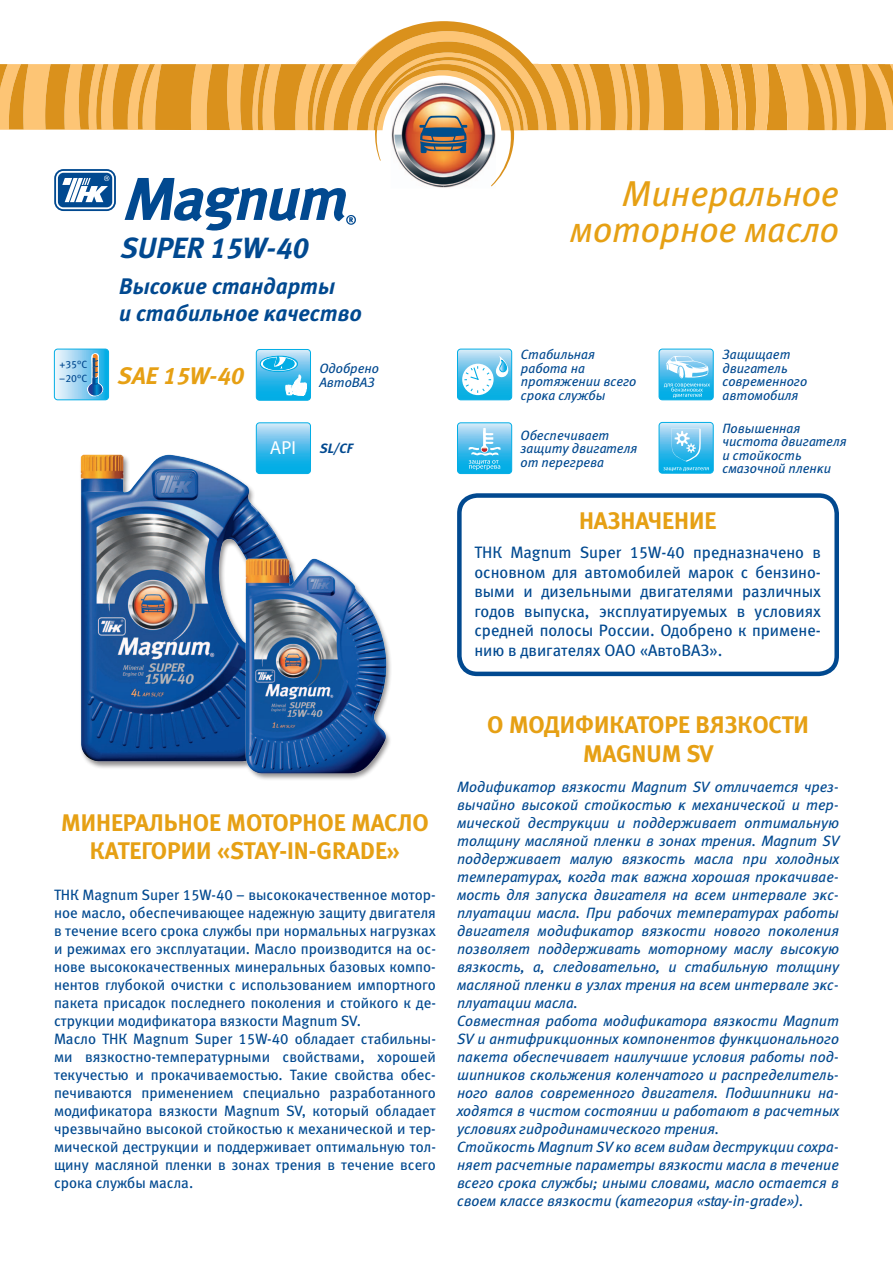
<style>
.page{position:relative;width:893px;height:1263px;background:#fff}
.page>*{position:absolute;margin:0;border:0;box-sizing:border-box;transform-origin:0 0}
.t1{font:italic 36px/36px "Meta Book LFC";color:#e6a014;text-align:right}
.t2{font:italic 29.25px "Meta Bold LFC";color:#014990}
.t3{font:24px/28.8px "Meta Bold LFC";color:#e6a014;text-align:center}
.t4{font:italic 24px "Meta Bold LFC";color:#e6a014}
.t5{font:italic 22.5px/27px "Meta Bold C";color:#014990}
.t6{font:18.9px "Myriad Pro";color:#fff}
.t7{font:16.5px/19.5px "Meta Book LFC";color:#014990;text-align:justify}
.t8{font:italic 15px/18px "Meta Book LFC";color:#014990}
.t9{font:15px/18px "Meta Book LFC";color:#014990}
.t10{font:italic 13.5px/13.5px "Meta Book LFC";color:#014990}
.t11{font:italic 13.5px "Meta Bold LFC";color:#014990}
.t12{font:10.5px/13.5px "Meta Book LFC";color:#014990}
</style>
<div class="page">
<svg style="left:0;top:21px;width:893px;height:210px"></svg>
<svg style="left:659px;top:349px;width:54px;height:51px;background:#6fcbef"></svg>
<div style="left:256px;top:349px;width:55px;height:52px;border:1px solid #03ade5;border-radius:3px"></div>
<svg style="left:256px;top:349px;width:54px;height:51px;background:#5ac5ed"></svg>
<img style="left:80px;top:450px;width:220px;height:316px">
<img style="left:242px;top:554px;width:148px;height:223px">
<svg style="left:54px;top:349px;width:56px;height:52px;background:#88c8e7"></svg>
<div style="left:659px;top:422px;width:55px;height:52px;border:1px solid #03ade5;border-radius:3px"></div>
<svg style="left:659px;top:422px;width:54px;height:51px;background:#5fc4ed"></svg>
<div style="left:457px;top:493px;width:382px;height:183px;border:4px solid #014990;border-radius:18px"></div>
<svg style="left:457px;top:349px;width:55px;height:51px"></svg>
<svg style="left:457px;top:423px;width:55px;height:51px;background:#63c5ec"></svg>
<svg style="left:256px;top:423px;width:54px;height:51px;background:#51bfeb"></svg>
<div style="left:256px;top:422px;width:55px;height:52px;border:1px solid #03ade5;border-radius:3px"></div>
<p class="t12" style="left:59px;top:358px;width:30px">+35°C –20°C</p>
<h2 class="t2" style="left:121px;top:230px;width:190px">SUPER 15W-40</h2>
<h3 class="t5" style="left:119px;top:272px;width:244px">Высокие стандарты<br>и стабильное качество</h3>
<p class="t10" style="left:319px;top:362px;width:61px">Одобрено</p>
<h3 class="t4" style="left:118px;top:361px;width:128px">SAE 15W-40</h3>
<p class="t10" style="left:319px;top:375px;width:57px">АвтоВАЗ</p>
<p class="t6" style="left:270px;top:436px;width:28px">API</p>
<p class="t11" style="left:320px;top:441px;width:34px">SL/CF</p>
<h1 class="t1" style="left:570px;top:175px;width:270px">Минеральное моторное масло</h1>
<p class="t10" style="left:521px;top:348px;width:117px">Стабильная работа на протяжении всего срока службы</p>
<p class="t10" style="left:520px;top:428px;width:118px">Обеспечивает защиту двигателя от перегрева</p>
<p class="t10" style="left:722px;top:348px;width:86px">Защищает двигатель современного автомобиля</p>
<p class="t10" style="left:722px;top:421px;width:126px">Повышенная чистота двигателя и стойкость смазочной пленки</p>
<h3 class="t3" style="left:579px;top:506px;width:139px">НАЗНАЧЕНИЕ</h3>
<p class="t7" style="left:474px;top:543px;width:348px">ТНК Magnum Super 15W-40 предназначено в основном для автомобилей марок с бензино&shy;выми и дизельными двигателями различных годов выпуска, эксплуатируемых в условиях средней полосы России. Одобрено к примене&shy;нию в двигателях ОАО «АвтоВАЗ».</p>
<h3 class="t3" style="left:61px;top:807px;width:369px">МИНЕРАЛЬНОЕ МОТОРНОЕ МАСЛО<br>КАТЕГОРИИ «STAY-IN-GRADE»</h3>
<p class="t9" style="left:54px;top:886px;width:383px">ТНК Magnum Super 15W-40 – высококачественное мотор&shy;ное масло, обеспечивающее надежную защиту двигателя в течение всего срока службы при нормальных нагрузках и режимах его эксплуатации. Масло производится на ос&shy;нове высококачественных минеральных базовых компо&shy;нентов глубокой очистки с использованием импортного пакета присадок последнего поколения и стойкого к де&shy;струкции модификатора вязкости Magnum SV.<br>Масло ТНК Magnum Super 15W-40 обладает стабильны&shy;ми вязкостно-температурными свойствами, хорошей текучестью и прокачиваемостью. Такие свойства обес&shy;печиваются применением специально разработанного модификатора вязкости Magnum SV, который обладает чрезвычайно высокой стойкостью к механической и тер&shy;мической деструкции и поддерживает оптимальную тол&shy;щину масляной пленки в зонах трения в течение всего срока службы масла.</p>
<h3 class="t3" style="left:487px;top:710px;width:320px">О МОДИФИКАТОРЕ ВЯЗКОСТИ<br>MAGNUM SV</h3>
<p class="t8" style="left:457px;top:778px;width:384px">Модификатор вязкости Magnum SV отличается чрез&shy;вычайно высокой стойкостью к механической и тер&shy;мической деструкции и поддерживает оптимальную толщину масляной пленки в зонах трения. Magnum SV поддерживает малую вязкость масла при холодных температурах, когда так важна хорошая прокачивае&shy;мость для запуска двигателя на всем интервале экс&shy;плуатации масла. При рабочих температурах работы двигателя модификатор вязкости нового поколения позволяет поддерживать моторному маслу высокую вязкость, а, следовательно, и стабильную толщину масляной пленки в узлах трения на всем интервале экс&shy;плуатации масла.<br>Совместная работа модификатора вязкости Magnum SV и антифрикционных компонентов функционального пакета обеспечивает наилучшие условия работы под&shy;шипников скольжения коленчатого и распределитель&shy;ного валов современного двигателя. Подшипники на&shy;ходятся в чистом состоянии и работают в расчетных условиях гидродинамического трения.<br>Стойкость Magnum SV ко всем видам деструкции сохра&shy;няет расчетные параметры вязкости масла в течение всего срока службы; иными словами, масло остается в своем классе вязкости (категория «stay-in-grade»).</p>
</div>
